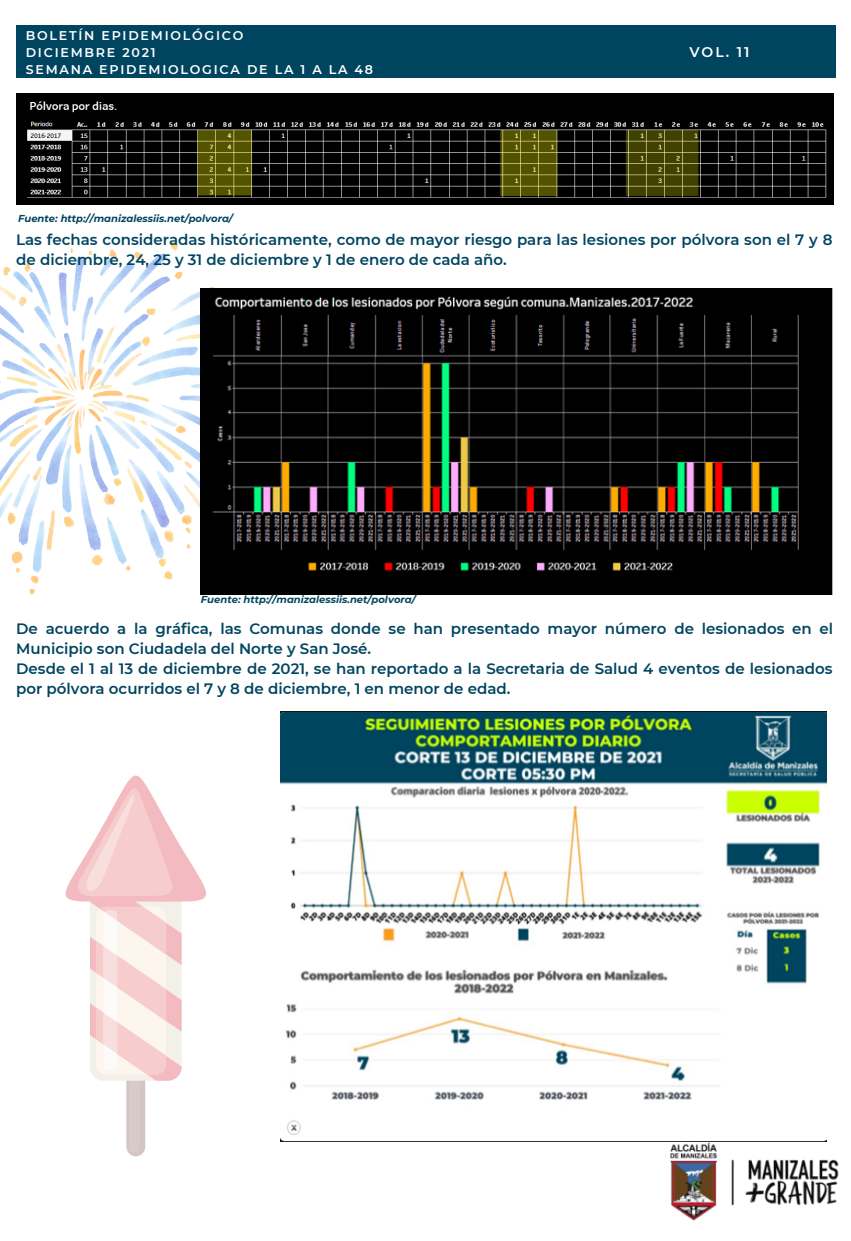
<style>
.page{position:relative;width:851px;height:1241px;background:#fff}
.page>*{position:absolute;margin:0;border:0;box-sizing:border-box;transform-origin:0 0}
.t1{font:600 15px/19.8px "Montserrat";color:#004560}
.t2{font:600 14px "Montserrat";color:#fff}
.t3{font:600 12.62px "Montserrat";letter-spacing:.14em;color:#fff}
.t4{font:italic 700 10px "Montserrat";color:#004560}
</style>
<div class="page">
<div style="left:16px;top:25px;width:819px;height:53px;background:#004560"></div>
<img style="left:658px;top:1141px;width:181px;height:80px">
<img style="left:16px;top:94px;width:817px;height:111px">
<img style="left:0;top:240px;width:215px;height:354px">
<img style="left:201px;top:288px;width:632px;height:306px">
<img style="left:280px;top:711px;width:546px;height:430px">
<div style="left:126px;top:1065px;width:19px;height:91px;background:#d4c5c3;border-radius:9px"></div>
<div style="left:129px;top:1073px;width:11px;height:79px;background:#d8cbc9;border-radius:5px"></div>
<svg style="left:65px;top:775px;width:141px;height:305px"></svg>
<p class="t3" style="left:26px;top:28px;width:219px">BOLETÍN EPIDEMIOLÓGICO</p>
<p class="t3" style="left:26px;top:45px;width:131px">DICIEMBRE 2021</p>
<p class="t3" style="left:26px;top:62px;width:349px">SEMANA EPIDEMIOLOGICA DE LA 1 A LA 48</p>
<p class="t2" style="left:689px;top:43px;width:62px">VOL. 11</p>
<p class="t4" style="left:18px;top:212px;width:216px">Fuente: http://manizalessiis.net/polvora/</p>
<p class="t1" style="left:16px;top:230px;width:817px">Las fechas consideradas históricamente, como de mayor riesgo para las lesiones por pólvora son el 7 y 8 de diciembre, 24, 25 y 31 de diciembre y 1 de enero de cada año.</p>
<p class="t4" style="left:201px;top:593px;width:216px">Fuente: http://manizalessiis.net/polvora/</p>
<p class="t1" style="left:16px;top:619px;width:818px">De acuerdo a la gráfica, las Comunas donde se han presentado mayor número de lesionados en el<br>Municipio son Ciudadela del Norte y San José.</p>
<p class="t1" style="left:16px;top:658px;width:817px">Desde el 1 al 13 de diciembre de 2021, se han reportado a la Secretaria de Salud 4 eventos de lesionados por pólvora ocurridos el 7 y 8 de diciembre, 1 en menor de edad.</p>
</div>
